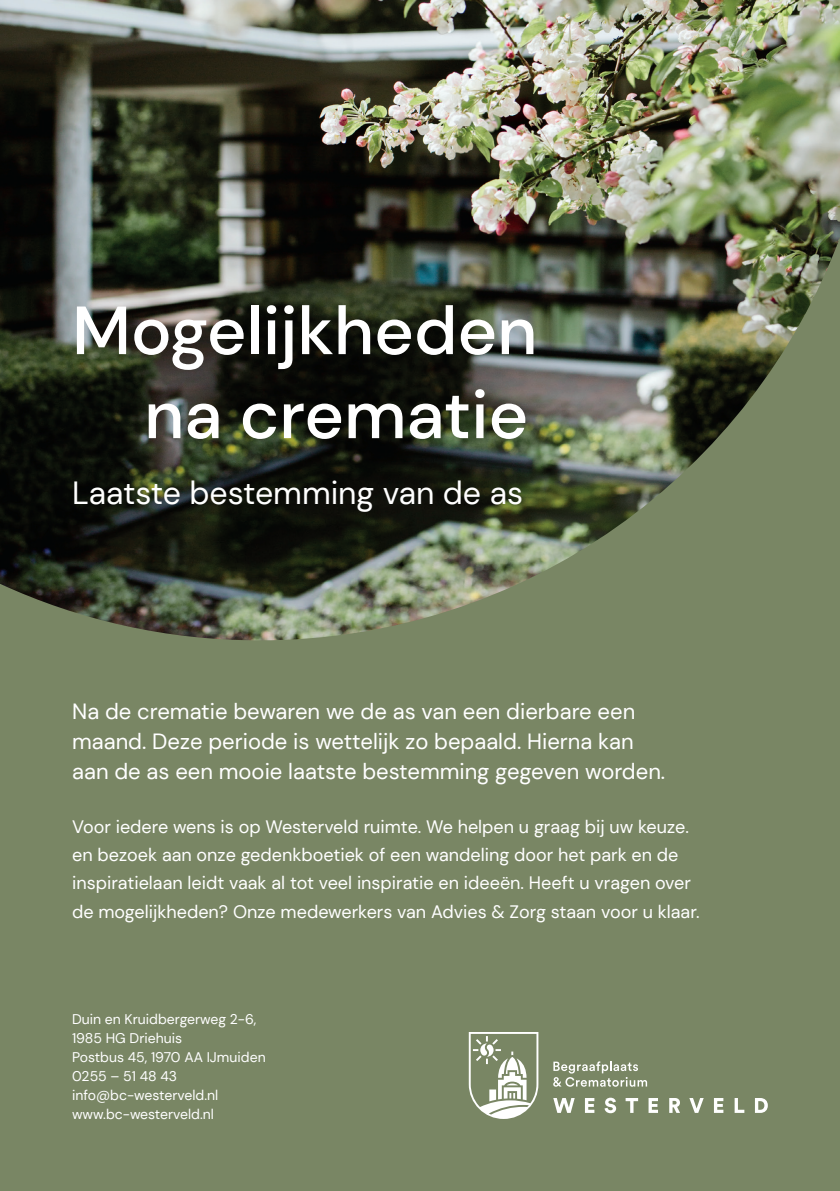
<style>
.page{position:relative;width:840px;height:1191px;background:#fff}
.page>*{position:absolute;margin:0;border:0;box-sizing:border-box;transform-origin:0 0}
.t1{font:500 68px/84px "DM Sans";color:#fff;text-align:right}
.t2{font:32px "DM Sans";color:#fff}
.t3{font:22px/30px "DM Sans";color:#fff}
.t4{font:18px/28px "DM Sans";color:#fff}
.t5{font:14px/19px "DM Sans";color:#fff}
</style>
<div class="page">
<div style="left:0;top:0;width:839px;height:1191px;background:#798664"></div>
<img style="left:0;top:0;width:839px;height:640px">
<svg style="left:468px;top:1032px;width:70px;height:87px"></svg>
<svg style="left:553px;top:1098px;width:21px;height:14px"></svg>
<svg style="left:585px;top:1098px;width:9px;height:14px"></svg>
<svg style="left:604px;top:1097px;width:11px;height:16px"></svg>
<svg style="left:625px;top:1098px;width:12px;height:14px"></svg>
<svg style="left:648px;top:1098px;width:9px;height:14px"></svg>
<svg style="left:669px;top:1098px;width:10px;height:14px"></svg>
<svg style="left:689px;top:1098px;width:14px;height:14px"></svg>
<svg style="left:714px;top:1098px;width:9px;height:14px"></svg>
<svg style="left:734px;top:1098px;width:10px;height:14px"></svg>
<svg style="left:755px;top:1098px;width:12px;height:14px"></svg>
<svg style="left:553px;top:1061px;width:93px;height:25px"></svg>
<h1 class="t1" style="left:72px;top:288px;width:466px">Mogelijkheden na crematie</h1>
<h2 class="t2" style="left:72px;top:473px;width:452px">Laatste bestemming van de as</h2>
<p class="t3" style="left:72px;top:696px;width:594px">Na de crematie bewaren we de as van een dierbare een maand. Deze periode is wettelijk zo bepaald. Hierna kan aan de as een mooie laatste bestemming gegeven worden.</p>
<p class="t4" style="left:72px;top:813px;width:628px">Voor iedere wens is op Westerveld ruimte. We helpen u graag bij uw keuze. en bezoek aan onze gedenkboetiek of een wandeling door het park en de inspiratielaan leidt vaak al tot veel inspiratie en ideeën. Heeft u vragen over de mogelijkheden? Onze medewerkers van Advies &amp; Zorg staan voor u klaar.</p>
<p class="t5" style="left:72px;top:1009px;width:195px">Duin en Kruidbergerweg 2-6,<br>1985 HG Driehuis<br>Postbus 45, 1970 AA IJmuiden<br>0255 – 51 48 43 info@bc-westerveld.nl www.bc-westerveld.nl</p>
</div>
